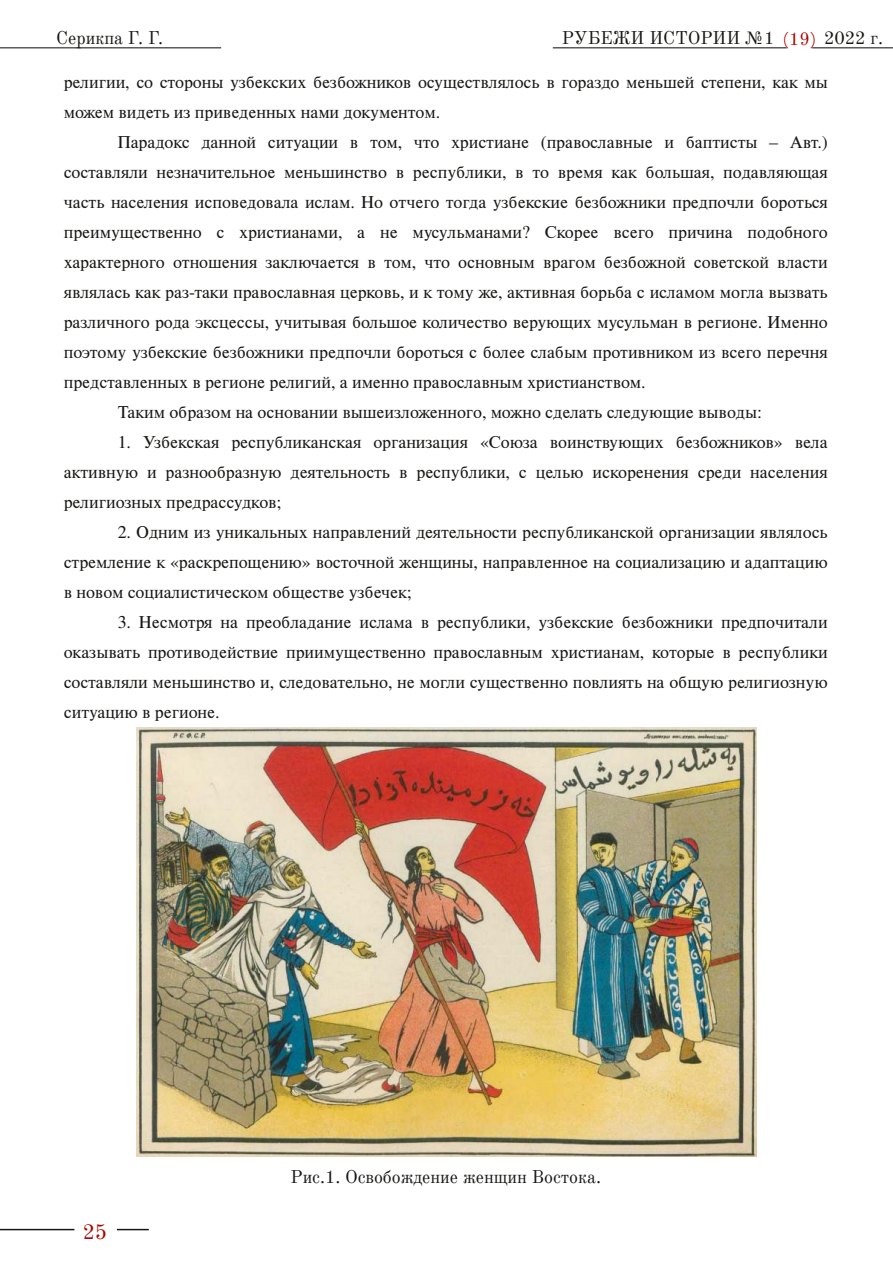
<style>
.page{position:relative;width:893px;height:1263px;background:#fff}
.page>*{position:absolute;margin:0;border:0;box-sizing:border-box;transform-origin:0 0}
.t1{font:21px "Old Standard TT";color:#ac0700}
.t2{font:18px/30px "Nimbus Roman";letter-spacing:-.005em;color:#181715;text-align:justify}
.t3{font:18px "Old Standard TT";letter-spacing:-.005em;color:#181715}
.s1{color:#ac0700}
</style>
<div class="page">
<hr style="left:0;top:47px;width:221px;height:1px;background:#181715">
<hr style="left:812px;top:47px;width:81px;height:1px;background:#181715">
<hr style="left:553px;top:47px;width:234px;height:1px;background:#181715">
<hr style="left:0;top:1229px;width:74px;height:1px;background:#181715">
<hr style="left:117px;top:1229px;width:32px;height:1px;background:#181715">
<img style="left:136px;top:727px;width:621px;height:430px">
<p class="t3" style="left:56px;top:31px;width:109px">Серикпа Г. Г.</p>
<p class="t3" style="left:562px;top:31px;width:323px">РУБЕЖИ ИСТОРИИ №1 <span class="s1">(19)</span> 2022 г.</p>
<p class="t2" style="left:64px;top:66px;width:765px">религии, со стороны узбекских безбожников осуществлялось в гораздо меньшей степени, как мы можем видеть из приведенных нами документом.</p>
<p class="t2" style="left:118px;top:126px;width:712px">Парадокс данной ситуации в том, что христиане (православные и баптисты – Авт.)</p>
<p class="t2" style="left:64px;top:156px;width:765px">составляли незначительное меньшинство в республики, в то время как большая, подавляющая</p>
<p class="t2" style="left:64px;top:186px;width:765px">часть населения исповедовала ислам. Но отчего тогда узбекские безбожники предпочли бороться</p>
<p class="t2" style="left:64px;top:216px;width:766px">преимущественно с христианами, а не мусульманами? Скорее всего причина подобного</p>
<p class="t2" style="left:64px;top:246px;width:765px">характерного отношения заключается в том, что основным врагом безбожной советской власти</p>
<p class="t2" style="left:64px;top:276px;width:765px">являлась как раз-таки православная церковь, и к тому же, активная борьба с исламом могла вызвать</p>
<p class="t2" style="left:64px;top:306px;width:766px">различного рода эксцессы, учитывая большое количество верующих мусульман в регионе. Именно</p>
<p class="t2" style="left:64px;top:336px;width:765px">поэтому узбекские безбожники предпочли бороться с более слабым противником из всего перечня</p>
<p class="t2" style="left:64px;top:366px;width:583px">представленных в регионе религий, а именно православным христианством.</p>
<p class="t2" style="left:118px;top:396px;width:646px">Таким образом на основании вышеизложенного, можно сделать следующие выводы:</p>
<p class="t2" style="left:64px;top:426px;width:765px;text-indent:54px">1. Узбекская республиканская организация «Союза воинствующих безбожников» вела активную и разнообразную деятельность в республики, с целью искоренения среди населения религиозных предрассудков;</p>
<p class="t2" style="left:64px;top:516px;width:765px;text-indent:54px">2. Одним из уникальных направлений деятельности республиканской организации являлось стремление к «раскрепощению» восточной женщины, направленное на социализацию и адаптацию в новом социалистическом обществе узбечек;</p>
<p class="t2" style="left:64px;top:606px;width:765px;text-indent:54px">3. Несмотря на преобладание ислама в республики, узбекские безбожники предпочитали оказывать противодействие приимущественно православным христианам, которые в республики составляли меньшинство и, следовательно, не могли существенно повлиять на общую религиозную ситуацию в регионе.</p>
<p class="t1" style="left:83px;top:1224px;width:26px">25</p>
<p class="t3" style="left:291px;top:1169px;width:312px">Рис.1. Освобождение женщин Востока.</p>
</div>
